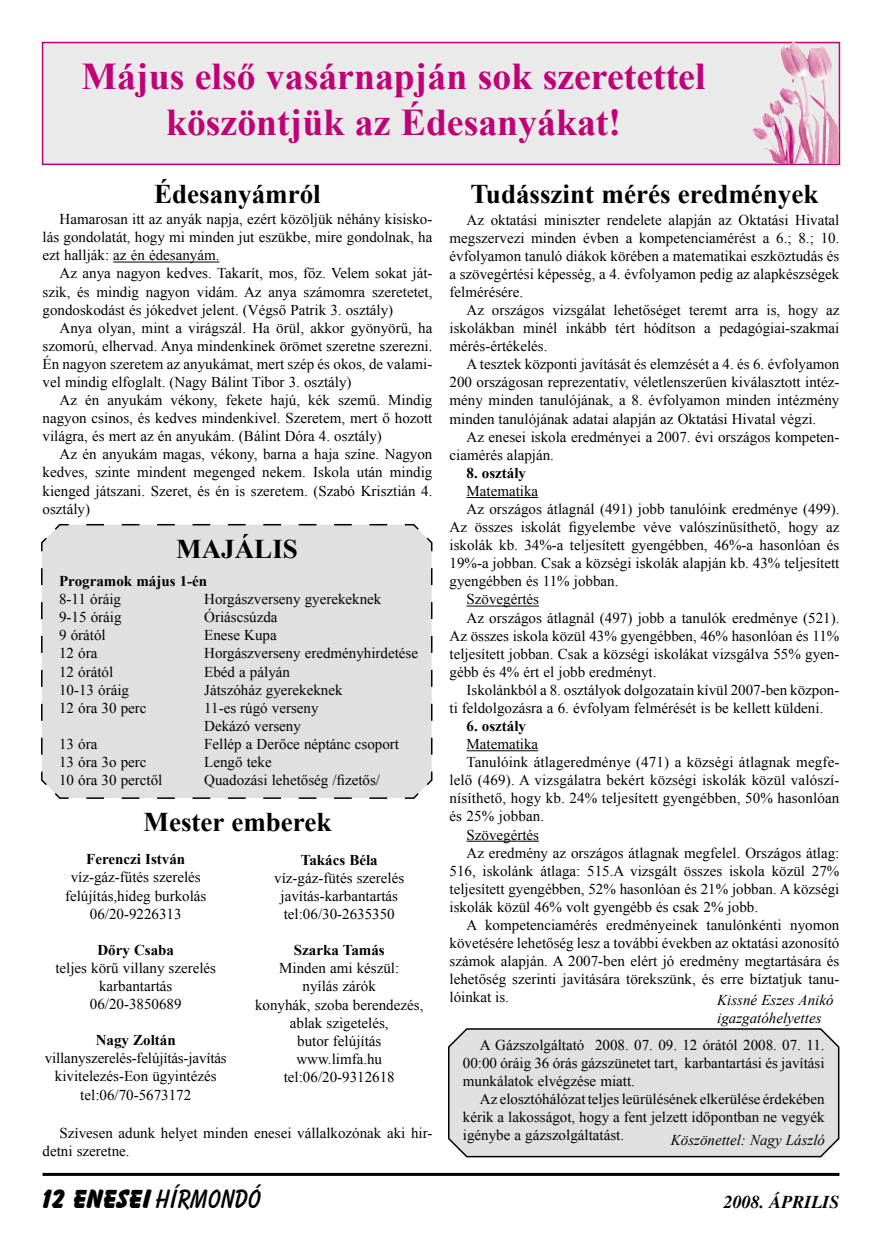
<style>
.page{position:relative;width:882px;height:1251px;background:#fff}
.page>*{position:absolute;margin:0;border:0;box-sizing:border-box;transform-origin:0 0}
.t1{font:700 37.8px/45.5px "Times New Roman";color:#c10077;text-align:center}
.t2{font:700 27px "Times New Roman";color:#000}
.t3{font:800 27px "Balloon BT";color:#000}
.t4{font:italic 700 18px "Toronto";color:#000}
.t5{font:15px/18px "Times New Roman";color:#000;text-align:justify}
.t6{font:700 15px "Times New Roman";color:#000}
.t7{font:italic 15px/18px "Times New Roman";color:#000}
.s1{font-weight:700}
</style>
<div class="page">
<hr style="left:43px;top:1172px;width:796px;height:3px;background:#000">
<div style="left:41px;top:523px;width:392px;height:276px;background:#e0e0e0"></div>
<div style="left:43px;top:43px;width:796px;height:121px;background:#eaeaea"></div>
<div style="left:42px;top:42px;width:798px;height:123px;border:2px solid #c10077"></div>
<img style="left:751px;top:42px;width:87px;height:121px">
<div style="left:448px;top:1028px;width:392px;height:129px;background:#e0e0e0"></div>
<hr style="left:113px;top:261px;width:106px;height:1px;background:#000">
<hr style="left:466px;top:497px;width:72px;height:1px;background:#000">
<hr style="left:466px;top:605px;width:73px;height:1px;background:#000">
<hr style="left:466px;top:750px;width:72px;height:1px;background:#000">
<hr style="left:466px;top:840px;width:73px;height:1px;background:#000">
<h1 class="t1" style="left:82px;top:53px;width:625px">Május első vasárnapján sok szeretettel köszöntjük az Édesanyákat!</h1>
<h2 class="t2" style="left:154px;top:175px;width:168px">Édesanyámról</h2>
<p class="t5" style="left:43px;top:210px;width:391px;text-indent:17px">Hamarosan itt az anyák napja, ezért közöljük néhány kisisko&shy;lás gondolatát, hogy mi minden jut eszükbe, mire gondolnak, ha ezt hallják: az én édesanyám.</p>
<p class="t5" style="left:43px;top:264px;width:391px;text-indent:17px">Az anya nagyon kedves. Takarít, mos, főz. Velem sokat ját&shy;szik, és mindig nagyon vidám. Az anya számomra szeretetet, gondoskodást és jókedvet jelent. (Végső Patrik 3. osztály)</p>
<p class="t5" style="left:43px;top:318px;width:391px;text-indent:17px">Anya olyan, mint a virágszál. Ha örül, akkor gyönyörű, ha szomorú, elhervad. Anya mindenkinek örömet szeretne szerezni.<br>Én nagyon szeretem az anyukámat, mert szép és okos, de valami&shy;vel mindig elfoglalt. (Nagy Bálint Tibor 3. osztály)</p>
<p class="t5" style="left:43px;top:391px;width:391px;text-indent:17px">Az én anyukám vékony, fekete hajú, kék szemű. Mindig nagyon csinos, és kedves mindenkivel. Szeretem, mert ő hozott világra, és mert az én anyukám. (Bálint Dóra 4. osztály)</p>
<p class="t5" style="left:43px;top:445px;width:391px;text-indent:17px">Az én anyukám magas, vékony, barna a haja színe. Nagyon kedves, szinte mindent megenged nekem. Iskola után mindig kienged játszani. Szeret, és én is szeretem. (Szabó Krisztián 4. osztály)</p>
<h2 class="t2" style="left:176px;top:530px;width:123px">MAJÁLIS</h2>
<p class="t6" style="left:59px;top:570px;width:149px">Programok május 1-én</p>
<p class="t5" style="left:59px;top:590px;width:63px">8-11 óráig</p>
<p class="t5" style="left:204px;top:590px;width:179px">Horgászverseny gyerekeknek</p>
<p class="t5" style="left:59px;top:608px;width:64px">9-15 óráig</p>
<p class="t5" style="left:204px;top:608px;width:75px">Óriáscsúzda</p>
<p class="t5" style="left:59px;top:626px;width:48px">9 órától</p>
<p class="t5" style="left:204px;top:626px;width:74px">Enese Kupa</p>
<p class="t5" style="left:59px;top:644px;width:40px">12 óra</p>
<p class="t5" style="left:204px;top:644px;width:215px">Horgászverseny eredményhirdetése</p>
<p class="t5" style="left:59px;top:662px;width:56px">12 órától</p>
<p class="t5" style="left:204px;top:662px;width:87px">Ebéd a pályán</p>
<p class="t5" style="left:59px;top:680px;width:71px">10-13 óráig</p>
<p class="t5" style="left:204px;top:680px;width:140px">Játszóház gyerekeknek</p>
<p class="t5" style="left:59px;top:698px;width:89px">12 óra 30 perc</p>
<p class="t5" style="left:204px;top:698px;width:116px">11-es rúgó verseny<br>Dekázó verseny</p>
<p class="t5" style="left:59px;top:734px;width:40px">13 óra</p>
<p class="t5" style="left:204px;top:734px;width:196px">Fellép a Derőce néptánc csoport</p>
<p class="t5" style="left:59px;top:752px;width:89px">13 óra 3o perc</p>
<p class="t5" style="left:204px;top:752px;width:69px">Lengő teke</p>
<p class="t5" style="left:59px;top:770px;width:105px">10 óra 30 perctől</p>
<p class="t5" style="left:204px;top:770px;width:177px">Quadozási lehetőség /fizetős/</p>
<h2 class="t2" style="left:143px;top:802px;width:189px">Mester emberek</h2>
<p class="t6" style="left:86px;top:848px;width:100px">Ferenczi István</p>
<p class="t5" style="left:65px;top:868px;width:143px;text-align:center">víz-gáz-fűtés szerelés felújítás,hideg burkolás<br>06/20-9226313</p>
<p class="t6" style="left:97px;top:939px;width:78px">Dőry Csaba</p>
<p class="t5" style="left:55px;top:958px;width:162px;text-align:center">teljes körű villany szerelés karbantartás<br>06/20-3850689</p>
<p class="t6" style="left:96px;top:1029px;width:81px">Nagy Zoltán</p>
<p class="t5" style="left:45px;top:1048px;width:183px;text-align:center">villanyszerelés-felújítás-javítás kivitelezés-Eon ügyintézés tel:06/70-5673172</p>
<p class="t6" style="left:301px;top:849px;width:78px">Takács Béla</p>
<p class="t5" style="left:274px;top:868px;width:131px;text-align:center">víz-gáz-fütés szerelés javítás-karbantartás tel:06/30-2635350</p>
<p class="t6" style="left:294px;top:939px;width:92px">Szarka Tamás</p>
<p class="t5" style="left:255px;top:958px;width:170px;text-align:center">Minden ami készül:<br>nyílás zárók<br>konyhák, szoba berendezés, ablak szigetelés,<br>butor felújítás www.limfa.hu tel:06/20-9312618</p>
<p class="t5" style="left:43px;top:1123px;width:391px;text-indent:17px">Szívesen adunk helyet minden enesei vállalkozónak aki hir&shy;detni szeretne.</p>
<h2 class="t2" style="left:470px;top:175px;width:349px">Tudásszint mérés eredmények</h2>
<p class="t5" style="left:449px;top:210px;width:391px;text-indent:17px">Az oktatási miniszter rendelete alapján az Oktatási Hivatal megszervezi minden évben a kompetenciamérést a 6.; 8.; 10. évfolyamon tanuló diákok körében a matematikai eszköztudás és a szövegértési képesség, a 4. évfolyamon pedig az alapkészségek felmérésére.</p>
<p class="t5" style="left:449px;top:301px;width:391px;text-indent:17px">Az országos vizsgálat lehetőséget teremt arra is, hogy az iskolákban minél inkább tért hódítson a pedagógiai-szakmai mérés-értékelés.</p>
<p class="t5" style="left:449px;top:355px;width:391px;text-indent:17px">A tesztek központi javítását és elemzését a 4. és 6. évfolyamon 200 országosan reprezentatív, véletlenszerűen kiválasztott intéz&shy;mény minden tanulójának, a 8. évfolyamon minden intézmény minden tanulójának adatai alapján az Oktatási Hivatal végzi.</p>
<p class="t5" style="left:449px;top:427px;width:391px;text-indent:17px">Az enesei iskola eredményei a 2007. évi országos kompeten&shy;ciamérés alapján.</p>
<p class="t6" style="left:466px;top:462px;width:61px">8. osztály</p>
<p class="t5" style="left:466px;top:481px;width:73px">Matematika</p>
<p class="t5" style="left:466px;top:499px;width:374px">Az országos átlagnál (491) jobb tanulóink eredménye (499).</p>
<p class="t5" style="left:449px;top:517px;width:391px">Az összes iskolát figyelembe véve valószínűsíthető, hogy az</p>
<p class="t5" style="left:449px;top:536px;width:391px">iskolák kb. 34%-a teljesített gyengébben, 46%-a hasonlóan és</p>
<p class="t5" style="left:449px;top:554px;width:391px">19%-a jobban. Csak a községi iskolák alapján kb. 43% teljesített</p>
<p class="t5" style="left:449px;top:572px;width:170px">gyengébben és 11% jobban.</p>
<p class="t5" style="left:466px;top:590px;width:74px">Szövegértés</p>
<p class="t5" style="left:466px;top:608px;width:374px">Az országos átlagnál (497) jobb a tanulók eredménye (521).</p>
<p class="t5" style="left:449px;top:626px;width:391px">Az összes iskola közül 43% gyengébben, 46% hasonlóan és 11%</p>
<p class="t5" style="left:449px;top:644px;width:391px">teljesített jobban. Csak a községi iskolákat vizsgálva 55% gyen-</p>
<p class="t5" style="left:449px;top:662px;width:208px">gébb és 4% ért el jobb eredményt.</p>
<p class="t5" style="left:466px;top:680px;width:374px">Iskolánkból a 8. osztályok dolgozatain kívül 2007-ben közpon-</p>
<p class="t5" style="left:449px;top:698px;width:375px">ti feldolgozásra a 6. évfolyam felmérését is be kellett küldeni.</p>
<p class="t6" style="left:466px;top:715px;width:61px">6. osztály</p>
<p class="t5" style="left:466px;top:734px;width:73px">Matematika</p>
<p class="t5" style="left:466px;top:752px;width:374px">Tanulóink átlageredménye (471) a községi átlagnak megfe-</p>
<p class="t5" style="left:449px;top:770px;width:391px">lelő (469). A vizsgálatra bekért községi iskolák közül valószí-</p>
<p class="t5" style="left:449px;top:789px;width:391px">nísíthető, hogy kb. 24% teljesített gyengébben, 50% hasonlóan</p>
<p class="t5" style="left:449px;top:807px;width:96px">és 25% jobban.</p>
<p class="t5" style="left:466px;top:825px;width:74px">Szövegértés</p>
<p class="t5" style="left:466px;top:843px;width:374px">Az eredmény az országos átlagnak megfelel. Országos átlag:</p>
<p class="t5" style="left:449px;top:861px;width:391px">516, iskolánk átlaga: 515.A vizsgált összes iskola közül 27%</p>
<p class="t5" style="left:449px;top:879px;width:391px">teljesített gyengébben, 52% hasonlóan és 21% jobban. A községi</p>
<p class="t5" style="left:449px;top:897px;width:310px">iskolák közül 46% volt gyengébb és csak 2% jobb.</p>
<p class="t5" style="left:466px;top:915px;width:374px">A kompetenciamérés eredményeinek tanulónkénti nyomon</p>
<p class="t5" style="left:449px;top:933px;width:391px">követésére lehetőség lesz a további években az oktatási azonosító</p>
<p class="t5" style="left:449px;top:951px;width:391px">számok alapján. A 2007-ben elért jó eredmény megtartására és</p>
<p class="t5" style="left:449px;top:969px;width:391px">lehetőség szerinti javítására törekszünk, és erre bíztatjuk tanu-</p>
<p class="t5" style="left:449px;top:987px;width:61px">lóinkat is.</p>
<p class="t7" style="left:717px;top:990px;width:118px">Kissné Eszes Anikó igazgatóhelyettes</p>
<p class="t5" style="left:463px;top:1035px;width:363px;text-indent:17px">A Gázszolgáltató 2008. 07. 09. 12 órától 2008. 07. 11.<br>00:00 óráig 36 órás gázszünetet tart, karbantartási és javítási munkálatok elvégzése miatt.</p>
<p class="t5" style="left:463px;top:1089px;width:363px;text-indent:17px">Az elosztóhálózat teljes leürülésének elkerülése érdekében kérik a lakosságot, hogy a fent jelzett időpontban ne vegyék igénybe a gázszolgáltatást.</p>
<p class="t7" style="left:670px;top:1129px;width:156px">Köszönettel: Nagy László</p>
<h2 class="t3" style="left:43px;top:1182px;width:220px">12 ENESEI <span class="s1">HÍRMONDÓ</span></h2>
<p class="t4" style="left:723px;top:1191px;width:117px">2008. ÁPRILIS</p>
</div>
